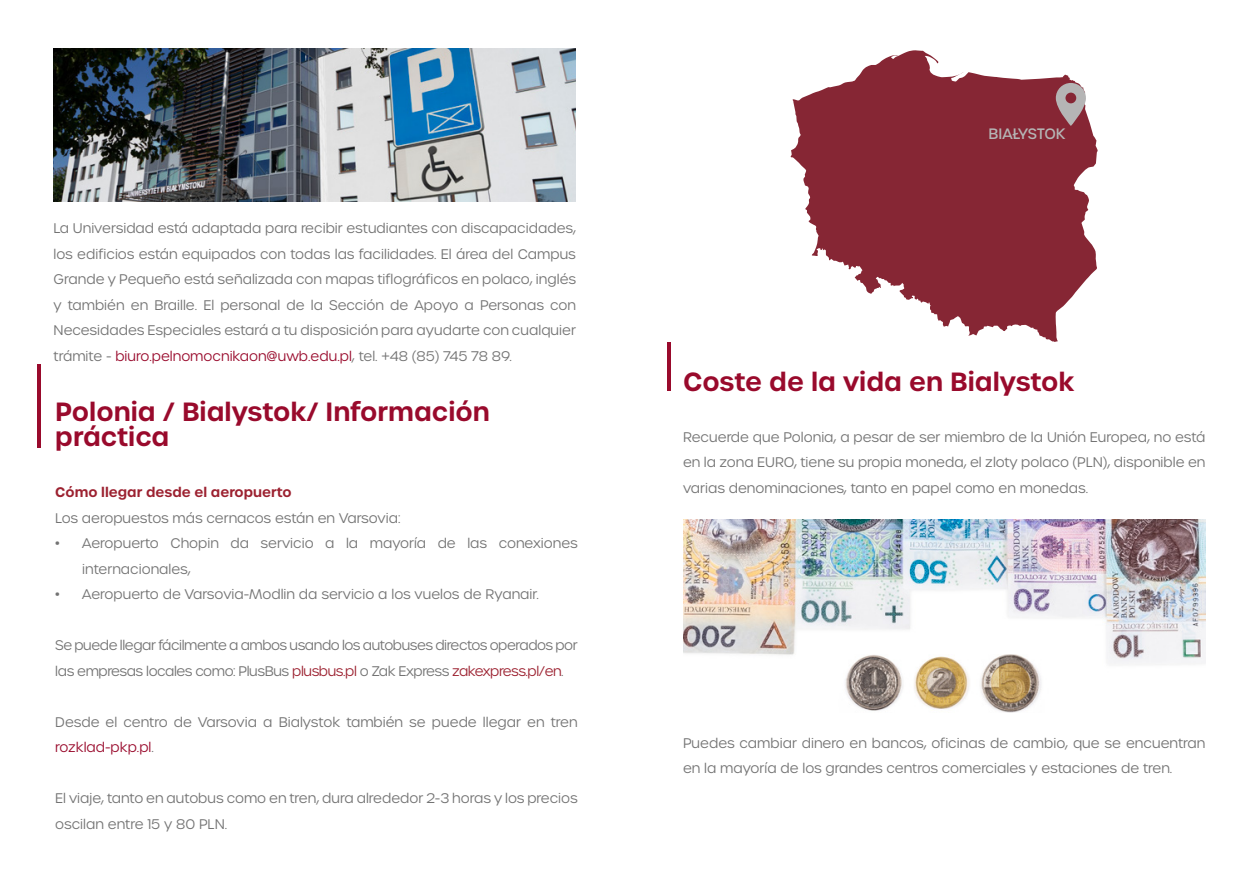
<style>
.page{position:relative;width:1259px;height:893px;background:#fff}
.page>*{position:absolute;margin:0;border:0;box-sizing:border-box;transform-origin:0 0}
.t1{font:600 25.5px/25.5px "Urbane";color:#990a2c}
.t2{font:500 14.55px "Urbane";letter-spacing:-.005em;color:#b5b5b5}
.t3{font:300 13.5px/25.5px "Urbane";color:#737373}
.t4{font:300 13.5px/25.5px "Urbane";letter-spacing:-.03em;color:#737373}
.t5{font:600 13.5px "Urbane";color:#9c2130}
.s1{color:#990a2c}
.s2{color:#9c2130}
</style>
<div class="page">
<img style="left:54px;top:49px;width:522px;height:153px">
<hr style="left:38px;top:365px;width:3px;height:83px;background:#990a2c">
<svg style="left:790px;top:50px;width:307px;height:292px;fill:#862634"></svg>
<svg style="left:1055px;top:83px;width:31px;height:43px"></svg>
<img style="left:683px;top:520px;width:522px;height:144px">
<img style="left:835px;top:655px;width:218px;height:57px">
<hr style="left:667px;top:342px;width:3px;height:49px;background:#990a2c">
<p class="t3" style="left:54px;top:215px;width:524px;text-align:justify">La Universidad está adaptada para recibir estudiantes con discapacidades, los edificios están equipados con todas las facilidades. El área del Campus Grande y Pequeño está señalizada con mapas tiflográficos en polaco, inglés y también en Braille. El personal de la Sección de Apoyo a Personas con Necesidades Especiales estará a tu disposición para ayudarte con cualquier trámite - <span class="s1">biuro.pelnomocnikaon@uwb.edu.pl</span>, tel. +48 (85) 745 78 89.</p>
<h1 class="t1" style="left:55px;top:399px;width:436px">Polonia / Bialystok/ Información práctica</h1>
<p class="t5" style="left:55px;top:483px;width:238px">Cómo llegar desde el aeropuerto</p>
<p class="t3" style="left:55px;top:505px;width:347px">Los aeropuestos más cernacos están en Varsovia:</p>
<p class="t3" style="left:82px;top:531px;width:497px;text-indent:-27px">• Aeropuerto Chopin da servicio a la mayoría de las conexiones internacionales,</p>
<p class="t3" style="left:55px;top:582px;width:485px">• Aeropuerto de Varsovia-Modlin da servicio a los vuelos de Ryanair.</p>
<p class="t4" style="left:55px;top:633px;width:524px">Se puede llegar fácilmente a ambos usando los autobuses directos operados por las empresas locales como: PlusBus <span class="s2">plusbus.pl</span> o Zak Express <span class="s2">zakexpress.pl/en</span>.</p>
<p class="t3" style="left:55px;top:709px;width:524px">Desde el centro de Varsovia a Bialystok también se puede llegar en tren <span class="s1">rozklad-pkp.pl</span>.</p>
<p class="t3" style="left:55px;top:786px;width:524px">El viaje, tanto en autobus como en tren, dura alrededor 2-3 horas y los precios oscilan entre 15 y 80 PLN.</p>
<p class="t2" style="left:988px;top:124px;width:78px">BIAŁYSTOK</p>
<h1 class="t1" style="left:683px;top:369px;width:393px">Coste de la vida en Bialystok</h1>
<p class="t3" style="left:683px;top:424px;width:524px;text-align:justify">Recuerde que Polonia, a pesar de ser miembro de la Unión Europea, no está en la zona EURO, tiene su propia moneda, el zloty polaco (PLN), disponible en varias denominaciones, tanto en papel como en monedas.</p>
<p class="t3" style="left:683px;top:730px;width:524px">Puedes cambiar dinero en bancos, oficinas de cambio, que se encuentran en la mayoría de los grandes centros comerciales y estaciones de tren.</p>
</div>
